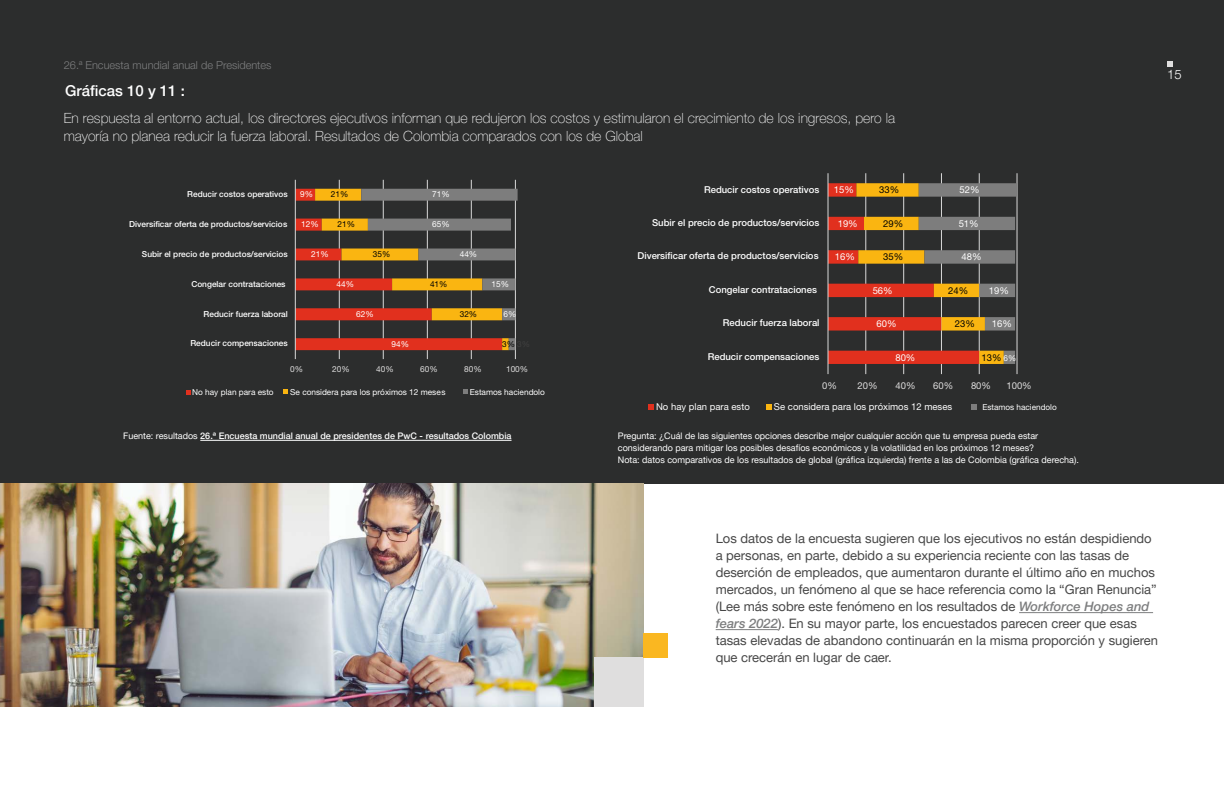
<style>
.page{position:relative;width:1224px;height:792px;background:#fff}
.page>*{position:absolute;margin:0;border:0;box-sizing:border-box;transform-origin:0 0}
.t1{font:500 15px "Helvetica Neue LT Pro";color:#fff}
.t2{font:100 14px/18px "Helvetica Neue LT Pro";color:#fff}
.t3{font:13px/17px "Helvetica Neue LT Pro";color:#464646}
.t4{font:300 13px "Helvetica Neue LT Pro";color:#fff}
.t5{font:300 11px "Helvetica Neue LT Pro";color:#7d7e7f}
.t6{font:500 9.5px "Helvetica Neue LT Pro";color:#fff}
.t7{font:9.5px "Helvetica Neue LT Pro";color:#fff}
.t8{font:9.5px "Helvetica Neue LT Pro";color:#010202}
.t9{font:9.5px "Helvetica Neue LT Pro";color:#dfdede}
.t10{font:9px/12px "Helvetica Neue LT Pro";color:#fff}
.t11{font:500 9px "Helvetica Neue LT Pro";color:#fff}
.t12{font:500 8.3px "Helvetica Neue LT Pro";color:#fff}
.t13{font:8.3px "Helvetica Neue LT Pro";color:#fff}
.t14{font:8.3px "Helvetica Neue LT Pro";color:#010202}
.t15{font:8.3px "Helvetica Neue LT Pro";color:#dfdede}
.t16{font:8.2px "Helvetica Neue LT Pro";color:#fff}
.s1{color:#404040}
.s2{font-weight:400}
.s3{font-weight:500;font-style:italic;color:#7d7e7f}
</style>
<div class="page">
<div style="left:0;top:0;width:1224px;height:483px;background:#2c2d2d"></div>
<hr style="left:200px;top:440px;width:312px;height:1px;background:#fff">
<hr style="left:1019px;top:612px;width:134px;height:1px;background:#7d7e7f">
<hr style="left:716px;top:629px;width:62px;height:1px;background:#7d7e7f">
<hr style="left:515px;top:180px;width:1px;height:179px;background:#d9d9d9">
<hr style="left:471px;top:180px;width:1px;height:179px;background:#d9d9d9">
<hr style="left:427px;top:180px;width:1px;height:179px;background:#d9d9d9">
<hr style="left:383px;top:180px;width:1px;height:179px;background:#d9d9d9">
<hr style="left:339px;top:180px;width:1px;height:179px;background:#d9d9d9">
<svg style="left:296px;top:189px;width:222px;height:161px"></svg>
<hr style="left:295px;top:180px;width:1px;height:179px;background:#d9d9d9">
<svg style="left:186px;top:391px;width:4px;height:4px"></svg>
<svg style="left:284px;top:390px;width:4px;height:4px"></svg>
<svg style="left:463px;top:390px;width:5px;height:4px"></svg>
<hr style="left:1017px;top:173px;width:1px;height:201px;background:#d9d9d9">
<hr style="left:979px;top:173px;width:1px;height:201px;background:#d9d9d9">
<hr style="left:941px;top:173px;width:1px;height:201px;background:#d9d9d9">
<hr style="left:903px;top:173px;width:1px;height:201px;background:#d9d9d9">
<hr style="left:865px;top:173px;width:1px;height:201px;background:#d9d9d9">
<svg style="left:829px;top:183px;width:188px;height:181px"></svg>
<hr style="left:828px;top:173px;width:1px;height:201px;background:#d9d9d9">
<svg style="left:649px;top:405px;width:5px;height:5px"></svg>
<svg style="left:767px;top:405px;width:5px;height:5px"></svg>
<svg style="left:971px;top:405px;width:5px;height:5px"></svg>
<img style="left:0;top:483px;width:643px;height:224px">
<div style="left:594px;top:658px;width:49px;height:49px;background:#dfdede"></div>
<div style="left:643px;top:633px;width:25px;height:25px;background:#fab721"></div>
<svg style="left:1167px;top:61px;width:6px;height:5px"></svg>
<p class="t5" style="left:64px;top:58px;width:209px">26.ª Encuesta mundial anual de Presidentes</p>
<p class="t1" style="left:65px;top:81px;width:121px">Gráficas 10 y 11 :</p>
<p class="t2" style="left:64px;top:109px;width:833px">En respuesta al entorno actual, los directores ejecutivos informan que redujeron los costos y estimularon el crecimiento de los ingresos, pero la mayoría no planea reducir la fuerza laboral. Resultados de Colombia comparados con los de Global</p>
<p class="t12" style="left:187px;top:189px;width:102px">Reducir costos operativos</p>
<p class="t13" style="left:300px;top:189px;width:14px">9%</p>
<p class="t14" style="left:331px;top:189px;width:19px">21%</p>
<p class="t13" style="left:432px;top:189px;width:19px">71%</p>
<p class="t6" style="left:704px;top:183px;width:117px">Reducir costos operativos</p>
<p class="t7" style="left:834px;top:184px;width:22px">15%</p>
<p class="t8" style="left:879px;top:184px;width:22px">33%</p>
<p class="t7" style="left:960px;top:184px;width:22px">52%</p>
<p class="t12" style="left:129px;top:219px;width:159px">Diversificar oferta de productos/servicios</p>
<p class="t13" style="left:301px;top:219px;width:19px">12%</p>
<p class="t14" style="left:338px;top:219px;width:19px">21%</p>
<p class="t13" style="left:432px;top:219px;width:19px">65%</p>
<p class="t6" style="left:652px;top:217px;width:169px">Subir el precio de productos/servicios</p>
<p class="t7" style="left:838px;top:217px;width:22px">19%</p>
<p class="t8" style="left:883px;top:217px;width:22px">29%</p>
<p class="t7" style="left:959px;top:217px;width:22px">51%</p>
<p class="t12" style="left:142px;top:249px;width:147px">Subir el precio de productos/servicios</p>
<p class="t13" style="left:311px;top:249px;width:19px">21%</p>
<p class="t14" style="left:373px;top:249px;width:19px">35%</p>
<p class="t13" style="left:460px;top:249px;width:19px">44%</p>
<p class="t6" style="left:638px;top:250px;width:183px">Diversificar oferta de productos/servicios</p>
<p class="t7" style="left:835px;top:251px;width:22px">16%</p>
<p class="t8" style="left:883px;top:251px;width:22px">35%</p>
<p class="t7" style="left:962px;top:251px;width:22px">48%</p>
<p class="t12" style="left:191px;top:279px;width:96px">Congelar contrataciones</p>
<p class="t13" style="left:336px;top:279px;width:19px">44%</p>
<p class="t14" style="left:430px;top:279px;width:19px">41%</p>
<p class="t13" style="left:492px;top:279px;width:19px">15%</p>
<p class="t6" style="left:709px;top:284px;width:110px">Congelar contrataciones</p>
<p class="t7" style="left:873px;top:284px;width:22px">56%</p>
<p class="t8" style="left:948px;top:284px;width:22px">24%</p>
<p class="t7" style="left:989px;top:284px;width:22px">19%</p>
<p class="t12" style="left:204px;top:309px;width:86px">Reducir fuerza laboral</p>
<p class="t13" style="left:356px;top:309px;width:19px">62%</p>
<p class="t14" style="left:460px;top:309px;width:19px">32%</p>
<p class="t13" style="left:504px;top:309px;width:14px">6%</p>
<p class="t6" style="left:723px;top:317px;width:98px">Reducir fuerza laboral</p>
<p class="t7" style="left:876px;top:318px;width:22px">60%</p>
<p class="t8" style="left:955px;top:318px;width:22px">23%</p>
<p class="t7" style="left:992px;top:318px;width:22px">16%</p>
<p class="t12" style="left:190px;top:338px;width:99px">Reducir compensaciones</p>
<p class="t13" style="left:392px;top:339px;width:19px">94%</p>
<p class="t14" style="left:502px;top:339px;width:29px">3% <span class="s1">3%</span></p>
<p class="t6" style="left:708px;top:351px;width:113px">Reducir compensaciones</p>
<p class="t7" style="left:895px;top:351px;width:22px">80%</p>
<p class="t8" style="left:981px;top:351px;width:22px">13%</p>
<p class="t16" style="left:1004px;top:353px;width:14px">6%</p>
<p class="t15" style="left:290px;top:364px;width:14px">0%</p>
<p class="t15" style="left:332px;top:364px;width:19px">20%</p>
<p class="t15" style="left:376px;top:364px;width:19px">40%</p>
<p class="t15" style="left:420px;top:364px;width:19px">60%</p>
<p class="t15" style="left:464px;top:364px;width:19px">80%</p>
<p class="t15" style="left:506px;top:364px;width:24px">100%</p>
<p class="t13" style="left:192px;top:387px;width:83px">No hay plan para esto</p>
<p class="t13" style="left:290px;top:387px;width:157px">Se considera para los próximos 12 meses</p>
<p class="t13" style="left:470px;top:387px;width:77px">Estamos haciendolo</p>
<p class="t9" style="left:822px;top:380px;width:16px">0%</p>
<p class="t9" style="left:858px;top:380px;width:22px">20%</p>
<p class="t9" style="left:895px;top:380px;width:22px">40%</p>
<p class="t9" style="left:933px;top:380px;width:22px">60%</p>
<p class="t9" style="left:971px;top:380px;width:22px">80%</p>
<p class="t9" style="left:1006px;top:380px;width:27px">100%</p>
<p class="t7" style="left:656px;top:401px;width:95px">No hay plan para esto</p>
<p class="t7" style="left:774px;top:401px;width:180px">Se considera para los próximos 12 meses</p>
<p class="t16" style="left:982px;top:402px;width:76px">Estamos haciendolo</p>
<p class="t11" style="left:123px;top:431px;width:390px"><span class="s2">Fuente: resultados</span> 26.ª Encuesta mundial anual de presidentes de PwC - resultados Colombia</p>
<p class="t10" style="left:618px;top:430px;width:463px">Pregunta: ¿Cuál de las siguientes opciones describe mejor cualquier acción que tu empresa pueda estar considerando para mitigar los posibles desafíos económicos y la volatilidad en los próximos 12 meses?<br>Nota: datos comparativos de los resultados de global (gráfica izquierda) frente a las de Colombia (gráfica derecha).</p>
<p class="t4" style="left:1167px;top:67px;width:16px">15</p>
<p class="t3" style="left:716px;top:530px;width:444px">Los datos de la encuesta sugieren que los ejecutivos no están despidiendo a personas, en parte, debido a su experiencia reciente con las tasas de deserción de empleados, que aumentaron durante el último año en muchos mercados, un fenómeno al que se hace referencia como la “Gran Renuncia” (Lee más sobre este fenómeno en los resultados de <span class="s3">Workforce Hopes and fears 2022</span>). En su mayor parte, los encuestados parecen creer que esas tasas elevadas de abandono continuarán en la misma proporción y sugieren que crecerán en lugar de caer.</p>
</div>
